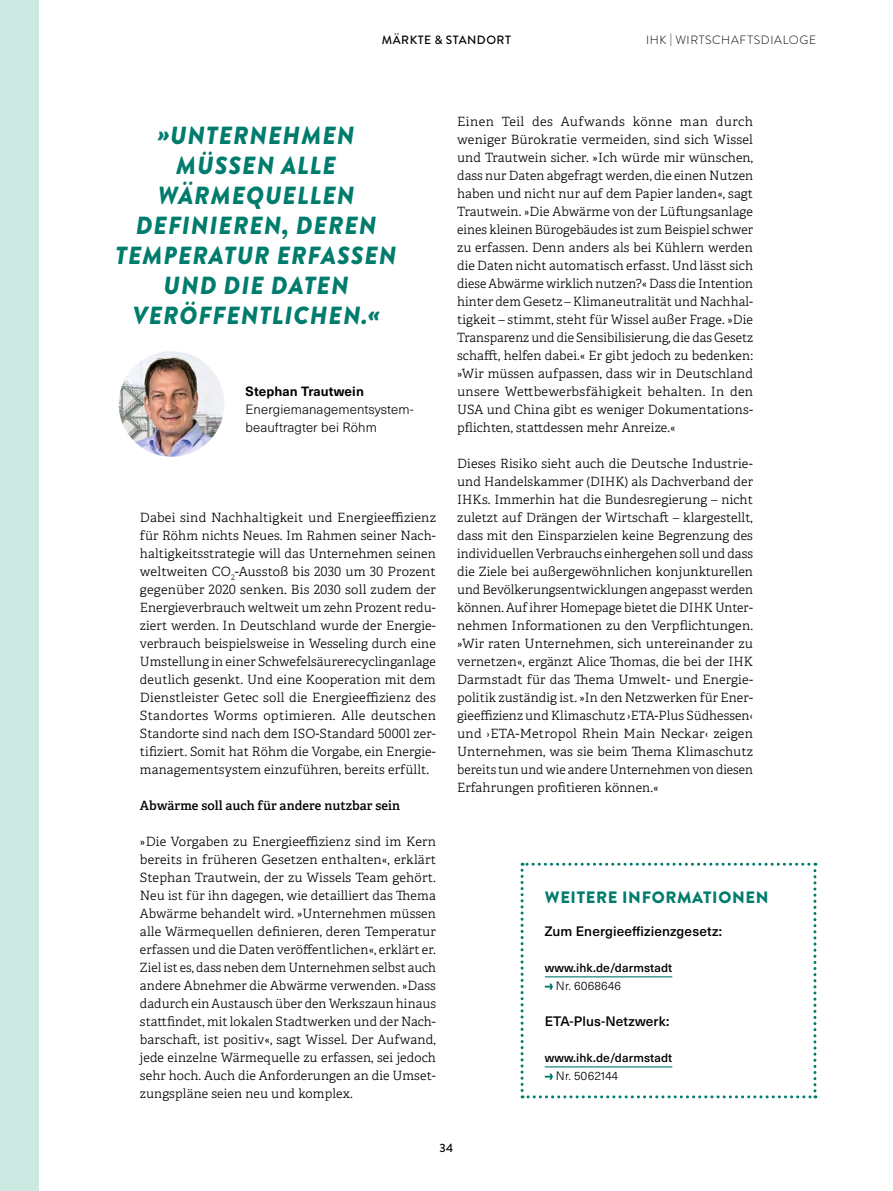
<style>
.page{position:relative;width:893px;height:1191px;background:#fff}
.page>*{position:absolute;margin:0;border:0;box-sizing:border-box;transform-origin:0 0}
.t1{font:italic 900 24.75px/30px "Brandon Grotesque";letter-spacing:.04em;color:#007c6d;text-align:center}
.t2{font:900 16.5px "Brandon Grotesque";letter-spacing:.04em;color:#007c6d}
.t3{font:500 13.5px "Neue Haas Unica W1 G";letter-spacing:.01em;color:#000}
.t4{font:300 13.2px/18px "Neue Haas Unica W1 G";letter-spacing:.01em;color:#000}
.t5{font:700 13.2px "Neue Haas Unica W1 G";letter-spacing:.01em;color:#000}
.t6{font:300 12.75px/18px "Adelle";letter-spacing:.01em;color:#000;text-align:justify}
.t7{font:600 12.75px "Adelle";letter-spacing:.005em;color:#000}
.t8{font:500 12px "Neue Haas Unica W1 G";letter-spacing:.01em;color:#000}
.t9{font:300 12px "Brandon Grotesque";letter-spacing:.055em;color:#000}
.t10{font:300 12px "Neue Haas Unica W1 G";letter-spacing:.01em;color:#000}
.t11{font:500 12px "Brandon Grotesque";letter-spacing:.04em;color:#000}
</style>
<div class="page">
<img style="left:119px;top:351px;width:105px;height:106px;border-radius:53px">
<svg style="left:521px;top:862px;width:295px;height:236px"></svg>
<div style="left:0;top:0;width:38px;height:1191px;background:#cbe8e1"></div>
<p class="t11" style="left:382px;top:32px;width:130px">MÄRKTE &amp; STANDORT</p>
<p class="t9" style="left:646px;top:32px;width:172px">IHK | WIRTSCHAFTSDIALOGE</p>
<h1 class="t1" style="left:116px;top:121px;width:283px">»UNTERNEHMEN<br>MÜSSEN ALLE<br>WÄRMEQUELLEN<br>DEFINIEREN, DEREN<br>TEMPERATUR ERFASSEN<br>UND DIE DATEN<br>VERÖFFENTLICHEN.«</h1>
<p class="t5" style="left:246px;top:381px;width:120px">Stephan Trautwein</p>
<p class="t4" style="left:246px;top:400px;width:169px">Energiemanagementsystem&shy;beauftragter bei Röhm</p>
<p class="t6" style="left:140px;top:509px;width:298px">Dabei sind Nachhaltigkeit und Energieeffizienz für Röhm nichts Neues. Im Rahmen seiner Nach&shy;haltigkeitsstrategie will das Unternehmen seinen weltweiten CO<sub>2</sub>-Ausstoß bis 2030 um 30 Prozent gegenüber 2020 senken. Bis 2030 soll zudem der Energieverbrauch weltweit um zehn Prozent redu&shy;ziert werden. In Deutschland wurde der Energie&shy;verbrauch beispielsweise in Wesseling durch eine Umstellung in einer Schwefelsäurerecyclinganlage deutlich gesenkt. Und eine Kooperation mit dem Dienstleister Getec soll die Energieeffizienz des Standortes Worms optimieren. Alle deutschen Standorte sind nach dem ISO-Standard 50001 zer&shy;tifiziert. Somit hat Röhm die Vorgabe, ein Energie&shy;managementsystem einzuführen, bereits erfüllt.</p>
<p class="t7" style="left:140px;top:798px;width:262px">Abwärme soll auch für andere nutzbar sein</p>
<p class="t6" style="left:140px;top:833px;width:298px">»Die Vorgaben zu Energieeffizienz sind im Kern bereits in früheren Gesetzen enthalten«, erklärt Stephan Trautwein, der zu Wissels Team gehört.<br>Neu ist für ihn dagegen, wie detailliert das Thema Abwärme behandelt wird. »Unternehmen müssen alle Wärmequellen definieren, deren Temperatur erfassen und die Daten veröffentlichen«, erklärt er.<br>Ziel ist es, dass neben dem Unternehmen selbst auch andere Abnehmer die Abwärme verwenden. »Dass dadurch ein Austausch über den Werkszaun hinaus stattfindet, mit lokalen Stadtwerken und der Nach&shy;barschaft, ist positiv«, sagt Wissel. Der Aufwand, jede einzelne Wärmequelle zu erfassen, sei jedoch sehr hoch. Auch die Anforderungen an die Umset&shy;zungspläne seien neu und komplex.</p>
<p class="t6" style="left:457px;top:113px;width:298px">Einen Teil des Aufwands könne man durch weniger Bürokratie vermeiden, sind sich Wissel und Trautwein sicher. »Ich würde mir wünschen, dass nur Daten abgefragt werden, die einen Nutzen haben und nicht nur auf dem Papier landen«, sagt Trautwein. »Die Abwärme von der Lüftungsanlage eines kleinen Bürogebäudes ist zum Beispiel schwer zu erfassen. Denn anders als bei Kühlern werden die Daten nicht automatisch erfasst. Und lässt sich diese Abwärme wirklich nutzen?« Dass die Intention hinter dem Gesetz – Klimaneutralität und Nachhal&shy;tigkeit – stimmt, steht für Wissel außer Frage. »Die Transparenz und die Sensibilisierung, die das Gesetz schafft, helfen dabei.« Er gibt jedoch zu bedenken: »Wir müssen aufpassen, dass wir in Deutschland unsere Wettbewerbsfähigkeit behalten. In den USA und China gibt es weniger Dokumentations&shy;pflichten, stattdessen mehr Anreize.«</p>
<p class="t6" style="left:457px;top:455px;width:297px">Dieses Risiko sieht auch die Deutsche Industrie&shy;und Handelskammer (DIHK) als Dachverband der IHKs. Immerhin hat die Bundesregierung – nicht zuletzt auf Drängen der Wirtschaft – klargestellt, dass mit den Einsparzielen keine Begrenzung des individuellen Verbrauchs einhergehen soll und dass die Ziele bei außergewöhnlichen konjunkturellen und Bevölkerungsentwicklungen angepasst werden können. Auf ihrer Homepage bietet die DIHK Unter&shy;nehmen Informationen zu den Verpflichtungen. »Wir raten Unternehmen, sich untereinander zu vernetzen«, ergänzt Alice Thomas, die bei der IHK Darmstadt für das Thema Umwelt- und Energie&shy;politik zuständig ist. »In den Netzwerken für Ener&shy;gieeffizienz und Klima schutz ›ETA-Plus Südhessen‹ und ›ETA- Metropol Rhein Main Neckar‹ zeigen Unternehmen, was sie beim Thema Klimaschutz bereits tun und wie andere Unternehmen von diesen Erfahrungen profitieren können.«</p>
<p class="t2" style="left:545px;top:886px;width:225px">WEITERE INFORMATIONEN</p>
<p class="t3" style="left:545px;top:921px;width:179px">Zum Energieeffizienzgesetz:</p>
<p class="t8" style="left:545px;top:959px;width:129px">www.ihk.de/darmstadt</p>
<p class="t10" style="left:556px;top:977px;width:67px">Nr. 6068646</p>
<p class="t3" style="left:545px;top:1011px;width:126px">ETA-Plus-Netzwerk:</p>
<p class="t8" style="left:545px;top:1049px;width:129px">www.ihk.de/darmstadt</p>
<p class="t10" style="left:556px;top:1067px;width:64px">Nr. 5062144</p>
<p class="t11" style="left:440px;top:1140px;width:15px">34</p>
</div>
